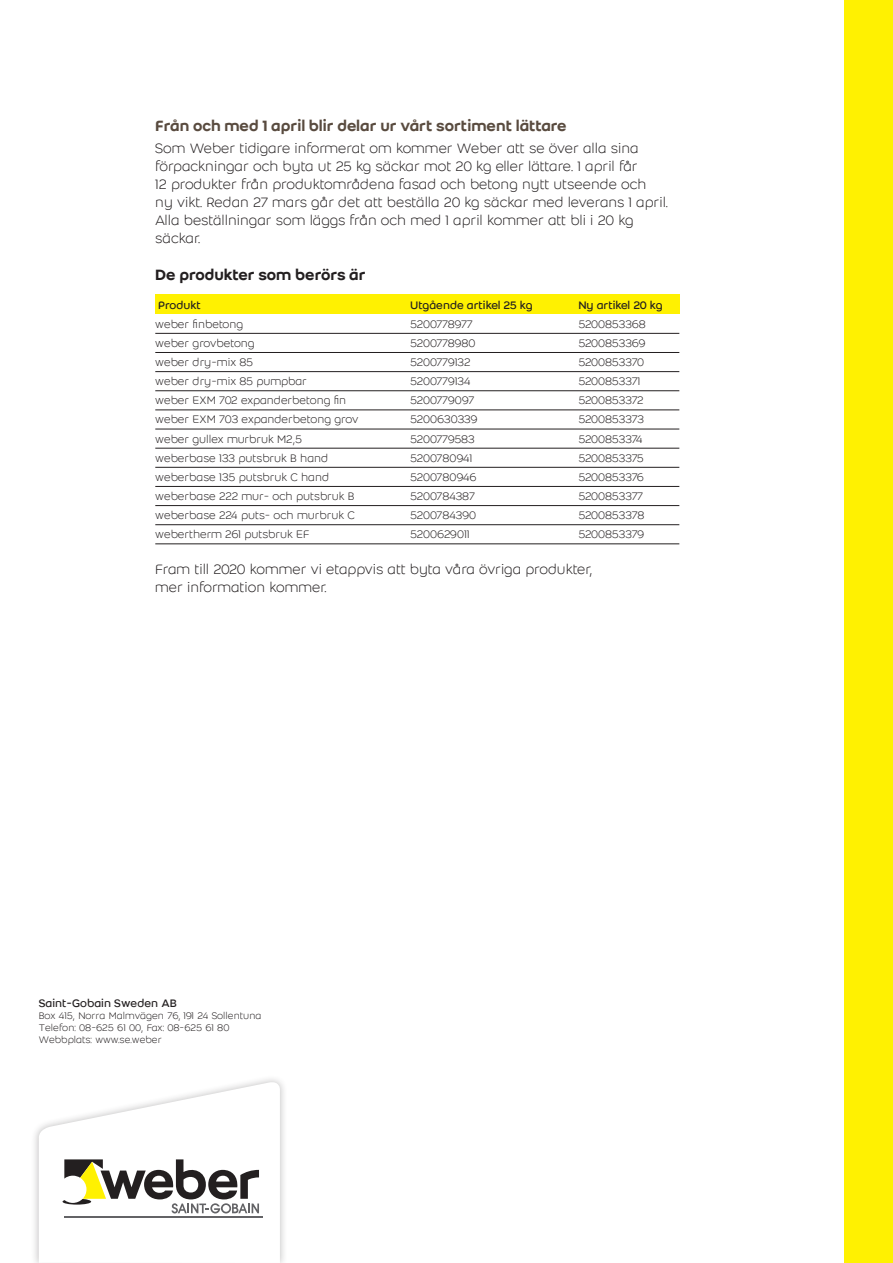
<style>
.page{position:relative;width:893px;height:1263px;background:#fff}
.page>*{position:absolute;margin:0;border:0;box-sizing:border-box;transform-origin:0 0}
.t1{font:500 16.5px "Weber";color:#594b3f}
.t2{font:500 16.5px "Weber";color:#231f20}
.t3{font:300 15px/18px "Weber";color:#231f20}
.t4{font:300 12px "Weber";color:#231f20}
.t5{font:300 12px "Weber";letter-spacing:-.02em;color:#231f20}
.t6{font:12px "Weber";color:#231f20}
.t7{font:300 10.5px "Weber";color:#231f20}
</style>
<div class="page">
<div style="left:844px;top:0;width:49px;height:1263px;background:#fff101"></div>
<div style="left:31px;top:1074px;width:257px;height:189px;background:#231f20;opacity:.3"></div>
<svg style="left:39px;top:1082px;width:241px;height:181px"></svg>
<div style="left:155px;top:295px;width:524px;height:19px;background:#fff101"></div>
<hr style="left:155px;top:333px;width:524px;height:1px;background:#231f20">
<hr style="left:155px;top:352px;width:524px;height:1px;background:#231f20">
<hr style="left:155px;top:371px;width:524px;height:1px;background:#231f20">
<hr style="left:155px;top:390px;width:524px;height:1px;background:#231f20">
<hr style="left:155px;top:410px;width:524px;height:1px;background:#231f20">
<hr style="left:155px;top:429px;width:524px;height:1px;background:#231f20">
<hr style="left:155px;top:448px;width:524px;height:1px;background:#231f20">
<hr style="left:155px;top:467px;width:524px;height:1px;background:#231f20">
<hr style="left:155px;top:486px;width:524px;height:1px;background:#231f20">
<hr style="left:155px;top:505px;width:524px;height:1px;background:#231f20">
<hr style="left:155px;top:524px;width:524px;height:1px;background:#231f20">
<hr style="left:155px;top:544px;width:524px;height:1px;background:#231f20">
<p class="t1" style="left:155px;top:116px;width:413px">Från och med 1 april blir delar ur vårt sortiment lättare</p>
<p class="t3" style="left:155px;top:140px;width:485px">Som Weber tidigare informerat om kommer Weber att se över alla sina</p>
<p class="t3" style="left:155px;top:158px;width:484px">förpackningar och byta ut 25 kg säckar mot 20 kg eller lättare. 1 april får</p>
<p class="t3" style="left:155px;top:176px;width:493px">12 produkter från produktområdena fasad och betong nytt utseende och</p>
<p class="t3" style="left:155px;top:194px;width:514px">ny vikt. Redan 27 mars går det att beställa 20 kg säckar med leverans 1 april.<br>Alla beställningar som läggs från och med 1 april kommer att bli i 20 kg säckar.</p>
<p class="t2" style="left:155px;top:265px;width:212px">De produkter som berörs är</p>
<p class="t6" style="left:158px;top:298px;width:44px">Produkt</p>
<p class="t6" style="left:410px;top:298px;width:124px">Utgående artikel 25 kg</p>
<p class="t6" style="left:578px;top:298px;width:86px">Ny artikel 20 kg</p>
<p class="t4" style="left:155px;top:317px;width:89px">weber finbetong</p>
<p class="t5" style="left:410px;top:317px;width:64px">5200778977</p>
<p class="t4" style="left:578px;top:317px;width:69px">5200853368</p>
<p class="t4" style="left:155px;top:336px;width:101px">weber grovbetong</p>
<p class="t4" style="left:410px;top:336px;width:67px">5200778980</p>
<p class="t4" style="left:578px;top:336px;width:69px">5200853369</p>
<p class="t4" style="left:155px;top:355px;width:99px">weber dry-mix 85</p>
<p class="t4" style="left:410px;top:355px;width:62px">5200779132</p>
<p class="t5" style="left:578px;top:355px;width:67px">5200853370</p>
<p class="t4" style="left:155px;top:375px;width:153px">weber dry-mix 85 pumpbar</p>
<p class="t4" style="left:410px;top:375px;width:62px">5200779134</p>
<p class="t4" style="left:578px;top:375px;width:63px">5200853371</p>
<p class="t4" style="left:155px;top:394px;width:192px">weber EXM 702 expanderbetong fin</p>
<p class="t5" style="left:410px;top:394px;width:65px">5200779097</p>
<p class="t5" style="left:578px;top:394px;width:67px">5200853372</p>
<p class="t4" style="left:155px;top:413px;width:205px">weber EXM 703 expanderbetong grov</p>
<p class="t4" style="left:410px;top:413px;width:69px">5200630339</p>
<p class="t4" style="left:578px;top:413px;width:67px">5200853373</p>
<p class="t4" style="left:155px;top:432px;width:148px">weber gullex murbruk M2,5</p>
<p class="t5" style="left:410px;top:432px;width:66px">5200779583</p>
<p class="t5" style="left:578px;top:432px;width:66px">5200853374</p>
<p class="t4" style="left:155px;top:451px;width:175px">weberbase 133 putsbruk B hand</p>
<p class="t4" style="left:410px;top:451px;width:64px">5200780941</p>
<p class="t5" style="left:578px;top:451px;width:67px">5200853375</p>
<p class="t4" style="left:155px;top:470px;width:175px">weberbase 135 putsbruk C hand</p>
<p class="t4" style="left:410px;top:470px;width:68px">5200780946</p>
<p class="t5" style="left:578px;top:470px;width:67px">5200853376</p>
<p class="t4" style="left:155px;top:489px;width:201px">weberbase 222 mur- och putsbruk B</p>
<p class="t4" style="left:410px;top:489px;width:66px">5200784387</p>
<p class="t4" style="left:578px;top:489px;width:66px">5200853377</p>
<p class="t4" style="left:155px;top:509px;width:201px">weberbase 224 puts- och murbruk C</p>
<p class="t4" style="left:410px;top:509px;width:67px">5200784390</p>
<p class="t4" style="left:578px;top:509px;width:68px">5200853378</p>
<p class="t4" style="left:155px;top:528px;width:156px">webertherm 261 putsbruk EF</p>
<p class="t4" style="left:410px;top:528px;width:61px">5200629011</p>
<p class="t5" style="left:578px;top:528px;width:67px">5200853379</p>
<p class="t3" style="left:155px;top:560px;width:439px">Fram till 2020 kommer vi etappvis att byta våra övriga produkter,</p>
<p class="t3" style="left:155px;top:578px;width:173px">mer information kommer.</p>
<p class="t6" style="left:39px;top:996px;width:140px">Saint-Gobain Sweden AB</p>
<p class="t7" style="left:39px;top:1009px;width:224px">Box 415, Norra Malmvägen 76, 191 24 Sollentuna</p>
<p class="t7" style="left:39px;top:1021px;width:192px">Telefon: 08-625 61 00, Fax: 08-625 61 80</p>
<p class="t7" style="left:39px;top:1033px;width:124px">Webbplats: www.se.weber</p>
</div>
